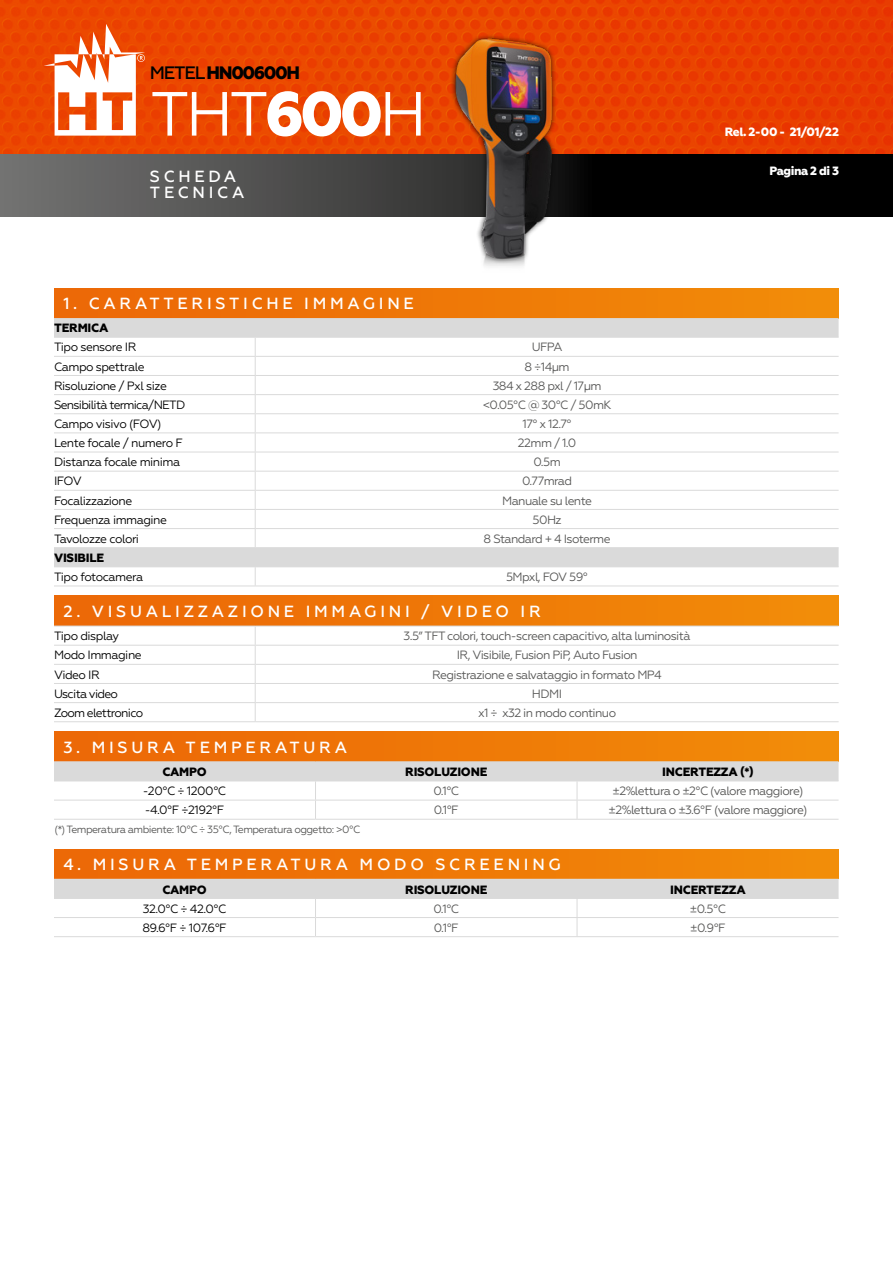
<style>
.page{position:relative;width:893px;height:1263px;background:#fff}
.page>*{position:absolute;margin:0;border:0;box-sizing:border-box;transform-origin:0 0}
.t1{font:62.25px "Geometria";color:#fff}
.t2{font:800 18px "Geometria";letter-spacing:-.08em;color:#000}
.t3{font:500 16.2px "Geometria";letter-spacing:.23em;color:#fff}
.t4{font:12px "Geometria";letter-spacing:-.05em;color:#575756}
.t5{font:12px "Geometria";letter-spacing:-.04em;color:#000}
.t6{font:800 12px "Geometria";letter-spacing:-.02em;color:#000}
.t7{font:12px "Geometria";letter-spacing:-.06em;color:#000}
.t8{font:800 12px "Geometria";letter-spacing:-.035em;color:#fff}
.t9{font:10.5px "Geometria";letter-spacing:-.05em;color:#575756}
.s1{font-weight:500}
.s2{font-weight:800}
</style>
<div class="page">
<div style="left:54px;top:288px;width:785px;height:30px;background:linear-gradient(to right,#ec6607,#f28c08)"></div>
<div style="left:54px;top:596px;width:785px;height:30px;background:linear-gradient(to right,#ec6607,#f28c08)"></div>
<div style="left:54px;top:732px;width:785px;height:29px;background:linear-gradient(to right,#ec6607,#f28c08)"></div>
<div style="left:54px;top:849px;width:785px;height:30px;background:linear-gradient(to right,#ec6607,#f28c08)"></div>
<svg style="left:54px;top:318px;width:785px;height:248px"></svg>
<hr style="left:54px;top:356px;width:201px;height:1px;background:#dadada">
<hr style="left:54px;top:375px;width:201px;height:1px;background:#dadada">
<hr style="left:54px;top:394px;width:201px;height:1px;background:#dadada">
<hr style="left:54px;top:413px;width:201px;height:1px;background:#dadada">
<hr style="left:54px;top:432px;width:201px;height:1px;background:#dadada">
<hr style="left:54px;top:452px;width:201px;height:1px;background:#dadada">
<hr style="left:54px;top:471px;width:201px;height:1px;background:#dadada">
<hr style="left:54px;top:490px;width:201px;height:1px;background:#dadada">
<hr style="left:54px;top:509px;width:201px;height:1px;background:#dadada">
<hr style="left:54px;top:528px;width:201px;height:1px;background:#dadada">
<hr style="left:54px;top:547px;width:201px;height:1px;background:#dadada">
<hr style="left:54px;top:566px;width:201px;height:1px;background:#dadada">
<hr style="left:54px;top:586px;width:201px;height:1px;background:#dadada">
<hr style="left:255px;top:356px;width:584px;height:1px;background:#dadada">
<hr style="left:255px;top:375px;width:584px;height:1px;background:#dadada">
<hr style="left:255px;top:394px;width:584px;height:1px;background:#dadada">
<hr style="left:255px;top:413px;width:584px;height:1px;background:#dadada">
<hr style="left:255px;top:432px;width:584px;height:1px;background:#dadada">
<hr style="left:255px;top:452px;width:584px;height:1px;background:#dadada">
<hr style="left:255px;top:471px;width:584px;height:1px;background:#dadada">
<hr style="left:255px;top:490px;width:584px;height:1px;background:#dadada">
<hr style="left:255px;top:509px;width:584px;height:1px;background:#dadada">
<hr style="left:255px;top:528px;width:584px;height:1px;background:#dadada">
<hr style="left:255px;top:547px;width:584px;height:1px;background:#dadada">
<hr style="left:255px;top:566px;width:584px;height:1px;background:#dadada">
<svg style="left:255px;top:567px;width:1px;height:19px"></svg>
<hr style="left:255px;top:586px;width:584px;height:1px;background:#dadada">
<svg style="left:255px;top:338px;width:1px;height:209px"></svg>
<hr style="left:54px;top:337px;width:201px;height:1px;background:#dadada">
<hr style="left:255px;top:337px;width:584px;height:1px;background:#dadada">
<hr style="left:54px;top:645px;width:201px;height:1px;background:#dadada">
<hr style="left:54px;top:664px;width:201px;height:1px;background:#dadada">
<hr style="left:54px;top:683px;width:201px;height:1px;background:#dadada">
<hr style="left:54px;top:702px;width:201px;height:1px;background:#dadada">
<hr style="left:54px;top:721px;width:201px;height:1px;background:#dadada">
<hr style="left:255px;top:645px;width:584px;height:1px;background:#dadada">
<hr style="left:255px;top:664px;width:584px;height:1px;background:#dadada">
<hr style="left:255px;top:683px;width:584px;height:1px;background:#dadada">
<hr style="left:255px;top:702px;width:584px;height:1px;background:#dadada">
<hr style="left:255px;top:721px;width:584px;height:1px;background:#dadada">
<svg style="left:255px;top:627px;width:1px;height:94px"></svg>
<hr style="left:54px;top:626px;width:201px;height:1px;background:#dadada">
<hr style="left:255px;top:626px;width:584px;height:1px;background:#dadada">
<hr style="left:54px;top:819px;width:261px;height:1px;background:#dadada">
<hr style="left:315px;top:819px;width:262px;height:1px;background:#dadada">
<hr style="left:577px;top:819px;width:261px;height:1px;background:#dadada">
<hr style="left:54px;top:761px;width:261px;height:1px;background:#dadada">
<hr style="left:315px;top:761px;width:262px;height:1px;background:#dadada">
<hr style="left:577px;top:761px;width:261px;height:1px;background:#dadada">
<svg style="left:54px;top:762px;width:784px;height:57px"></svg>
<hr style="left:54px;top:936px;width:261px;height:1px;background:#dadada">
<hr style="left:315px;top:936px;width:262px;height:1px;background:#dadada">
<hr style="left:577px;top:936px;width:261px;height:1px;background:#dadada">
<svg style="left:54px;top:879px;width:784px;height:57px"></svg>
<svg style="left:0;top:153px;width:893px;height:64px;background:#343130"></svg>
<img style="left:0;top:0;width:893px;height:153px">
<svg style="left:44px;top:24px;width:101px;height:112px"></svg>
<img style="left:414px;top:0;width:159px;height:267px">
<p class="t2" style="left:150px;top:62px;width:152px"><span class="s1">METEL</span> HN00600H</p>
<p class="t1" style="left:150px;top:78px;width:278px">THT<span class="s2">600</span>H</p>
<p class="t3" style="left:150px;top:167px;width:88px">SCHEDA</p>
<p class="t3" style="left:150px;top:183px;width:96px">TECNICA</p>
<p class="t8" style="left:725px;top:125px;width:116px">Rel. 2-00 - 21/01/22</p>
<p class="t8" style="left:769px;top:164px;width:71px">Pagina 2 di 3</p>
<p class="t3" style="left:64px;top:294px;width:352px">1. CARATTERISTICHE IMMAGINE</p>
<p class="t6" style="left:54px;top:321px;width:56px">TERMICA</p>
<p class="t5" style="left:54px;top:340px;width:84px">Tipo sensore IR</p>
<p class="t4" style="left:532px;top:340px;width:32px">UFPA</p>
<p class="t5" style="left:54px;top:359px;width:92px">Campo spettrale</p>
<p class="t4" style="left:525px;top:359px;width:46px">8 ÷14µm</p>
<p class="t5" style="left:54px;top:379px;width:114px">Risoluzione / Pxl size</p>
<p class="t4" style="left:493px;top:379px;width:110px">384 x 288 pxl / 17µm</p>
<p class="t7" style="left:54px;top:398px;width:133px">Sensibilità termica/NETD</p>
<p class="t4" style="left:483px;top:398px;width:130px">&lt;0.05°C @ 30°C / 50mK</p>
<p class="t5" style="left:54px;top:417px;width:109px">Campo visivo (FOV)</p>
<p class="t4" style="left:523px;top:417px;width:51px">17° x 12.7°</p>
<p class="t5" style="left:54px;top:436px;width:130px">Lente focale / numero F</p>
<p class="t4" style="left:518px;top:436px;width:60px">22mm / 1.0</p>
<p class="t5" style="left:54px;top:455px;width:128px">Distanza focale minima</p>
<p class="t4" style="left:533px;top:455px;width:29px">0.5m</p>
<p class="t5" style="left:54px;top:474px;width:29px">IFOV</p>
<p class="t4" style="left:522px;top:474px;width:52px">0.77mrad</p>
<p class="t5" style="left:54px;top:493px;width:80px">Focalizzazione</p>
<p class="t4" style="left:502px;top:493px;width:91px">Manuale su lente</p>
<p class="t5" style="left:54px;top:512px;width:115px">Frequenza immagine</p>
<p class="t4" style="left:533px;top:512px;width:31px">50Hz</p>
<p class="t5" style="left:54px;top:532px;width:87px">Tavolozze colori</p>
<p class="t4" style="left:484px;top:532px;width:128px">8 Standard + 4 Isoterme</p>
<p class="t6" style="left:54px;top:551px;width:52px">VISIBILE</p>
<p class="t5" style="left:54px;top:570px;width:91px">Tipo fotocamera</p>
<p class="t4" style="left:506px;top:570px;width:84px">5Mpxl, FOV 59°</p>
<p class="t3" style="left:64px;top:602px;width:479px">2. VISUALIZZAZIONE IMMAGINI / VIDEO IR</p>
<p class="t5" style="left:54px;top:629px;width:67px">Tipo display</p>
<p class="t4" style="left:404px;top:629px;width:288px">3.5” TFT colori, touch-screen capacitivo, alta luminosità</p>
<p class="t5" style="left:54px;top:648px;width:89px">Modo Immagine</p>
<p class="t4" style="left:457px;top:648px;width:182px">IR, Visibile, Fusion PiP, Auto Fusion</p>
<p class="t5" style="left:54px;top:667px;width:47px">Video IR</p>
<p class="t4" style="left:432px;top:667px;width:231px">Registrazione e salvataggio in formato MP4</p>
<p class="t7" style="left:54px;top:687px;width:66px">Uscita video</p>
<p class="t4" style="left:532px;top:687px;width:32px">HDMI</p>
<p class="t7" style="left:54px;top:706px;width:91px">Zoom elettronico</p>
<p class="t4" style="left:478px;top:706px;width:140px">x1 ÷ x32 in modo continuo</p>
<p class="t3" style="left:64px;top:738px;width:285px">3. MISURA TEMPERATURA</p>
<p class="t6" style="left:162px;top:765px;width:46px">CAMPO</p>
<p class="t6" style="left:405px;top:765px;width:84px">RISOLUZIONE</p>
<p class="t6" style="left:662px;top:765px;width:93px">INCERTEZZA (*)</p>
<p class="t5" style="left:143px;top:784px;width:85px">-20°C ÷ 1200°C</p>
<p class="t4" style="left:433px;top:784px;width:27px">0.1°C</p>
<p class="t4" style="left:612px;top:784px;width:192px">±2%lettura o ±2°C (valore maggiore)</p>
<p class="t5" style="left:145px;top:803px;width:81px">-4.0°F ÷2192°F</p>
<p class="t4" style="left:434px;top:803px;width:26px">0.1°F</p>
<p class="t4" style="left:609px;top:803px;width:200px">±2%lettura o ±3.6°F (valore maggiore)</p>
<p class="t9" style="left:54px;top:823px;width:307px">(*) Temperatura ambiente: 10°C ÷ 35°C, Temperatura oggetto: &gt;0°C</p>
<p class="t3" style="left:64px;top:855px;width:499px">4. MISURA TEMPERATURA MODO SCREENING</p>
<p class="t6" style="left:162px;top:882px;width:46px">CAMPO</p>
<p class="t6" style="left:405px;top:882px;width:84px">RISOLUZIONE</p>
<p class="t6" style="left:670px;top:882px;width:77px">INCERTEZZA</p>
<p class="t5" style="left:143px;top:901px;width:85px">32.0°C ÷ 42.0°C</p>
<p class="t4" style="left:433px;top:901px;width:27px">0.1°C</p>
<p class="t4" style="left:690px;top:901px;width:38px">±0.5°C</p>
<p class="t5" style="left:142px;top:921px;width:86px">89.6°F ÷ 107.6°F</p>
<p class="t4" style="left:434px;top:921px;width:26px">0.1°F</p>
<p class="t4" style="left:690px;top:921px;width:37px">±0.9°F</p>
</div>
